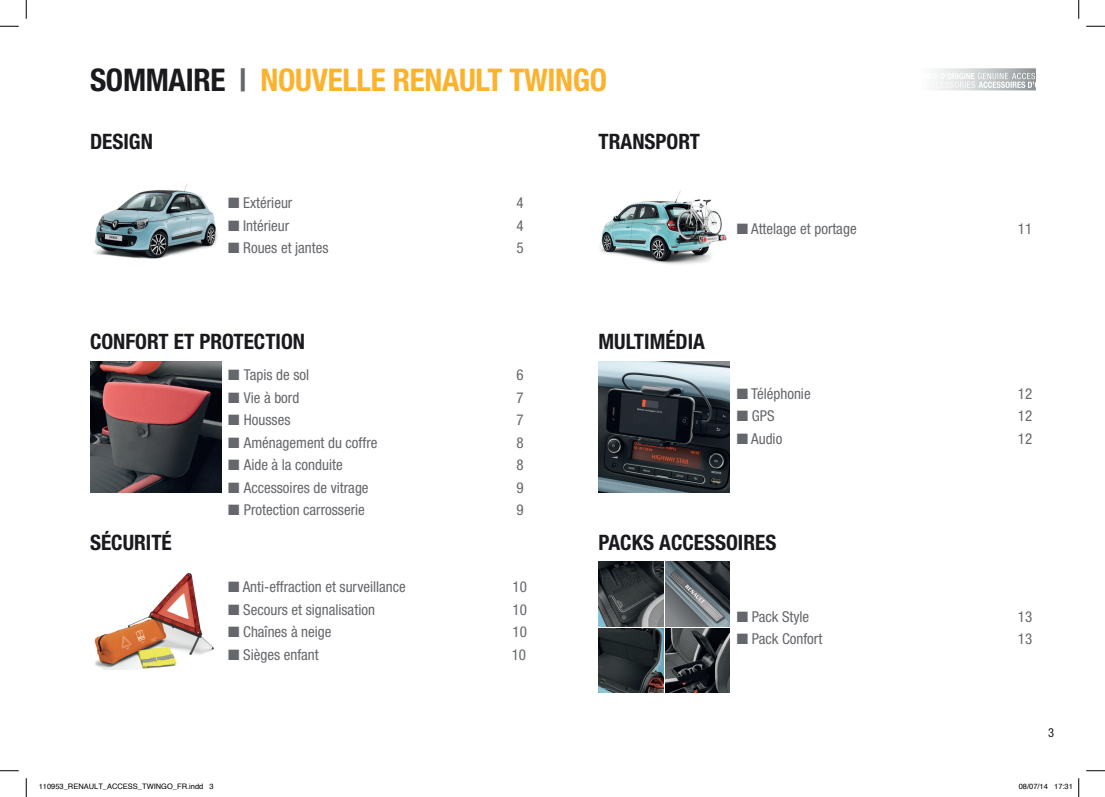
<style>
.page{position:relative;width:1105px;height:797px;background:#fff}
.page>*{position:absolute;margin:0;border:0;box-sizing:border-box;transform-origin:0 0}
.t1{font:700 condensed 31.25px "Helvetica Neue LT Std";letter-spacing:-.01em;color:#fbb22e}
.t2{font:700 condensed 21.25px "Helvetica Neue LT Std";color:#1a191e}
.t3{font:condensed 15px "Helvetica Neue LT Std";color:#64676b}
.t4{font:condensed 12.5px "Helvetica Neue LT Std";color:#1a191e}
.t5{font:7.5px "Helvetica";color:#000}
.s1{color:#1a191e}
.s2{color:#64676b}
</style>
<div class="page">
<img style="left:933px;top:68px;width:103px;height:22px">
<img style="left:933px;top:73px;width:41px;height:6px">
<img style="left:978px;top:73px;width:30px;height:6px">
<img style="left:1012px;top:73px;width:24px;height:6px">
<img style="left:933px;top:81px;width:43px;height:7px">
<img style="left:978px;top:81px;width:58px;height:7px">
<img style="left:94px;top:184px;width:124px;height:75px">
<img style="left:600px;top:191px;width:127px;height:74px">
<img style="left:90px;top:361px;width:131px;height:131px">
<img style="left:598px;top:361px;width:132px;height:131px">
<img style="left:95px;top:573px;width:119px;height:96px">
<img style="left:598px;top:628px;width:65px;height:64px">
<img style="left:598px;top:561px;width:65px;height:65px">
<img style="left:665px;top:628px;width:65px;height:64px">
<img style="left:665px;top:561px;width:65px;height:65px">
<svg style="left:0;top:25px;width:19px;height:2px"></svg>
<svg style="left:1086px;top:25px;width:19px;height:2px"></svg>
<svg style="left:0;top:770px;width:19px;height:1px"></svg>
<svg style="left:1086px;top:770px;width:19px;height:1px"></svg>
<svg style="left:25px;top:0;width:2px;height:19px"></svg>
<svg style="left:25px;top:778px;width:2px;height:19px"></svg>
<svg style="left:1078px;top:0;width:1px;height:19px"></svg>
<svg style="left:1078px;top:778px;width:1px;height:19px"></svg>
<h1 class="t1" style="left:90px;top:61px;width:519px"><span class="s1">SOMMAIRE</span> <span class="s2">|</span> NOUVELLE RENAULT TWINGO</h1>
<h2 class="t2" style="left:90px;top:129px;width:64px">DESIGN</h2>
<p class="t3" style="left:228px;top:194px;width:66px">■ Extérieur</p>
<p class="t3" style="left:517px;top:194px;width:9px">4</p>
<p class="t3" style="left:228px;top:217px;width:63px">■ Intérieur</p>
<p class="t3" style="left:517px;top:217px;width:9px">4</p>
<p class="t3" style="left:228px;top:239px;width:102px">■ Roues et jantes</p>
<p class="t3" style="left:517px;top:239px;width:9px">5</p>
<h2 class="t2" style="left:90px;top:329px;width:217px">CONFORT ET PROTECTION</h2>
<p class="t3" style="left:228px;top:366px;width:82px">■ Tapis de sol</p>
<p class="t3" style="left:517px;top:366px;width:9px">6</p>
<p class="t3" style="left:228px;top:388px;width:73px">■ Vie à bord</p>
<p class="t3" style="left:517px;top:388px;width:9px">7</p>
<p class="t3" style="left:228px;top:411px;width:64px">■ Housses</p>
<p class="t3" style="left:517px;top:411px;width:9px">7</p>
<p class="t3" style="left:228px;top:433px;width:151px">■ Aménagement du coffre</p>
<p class="t3" style="left:517px;top:433px;width:9px">8</p>
<p class="t3" style="left:228px;top:456px;width:116px">■ Aide à la conduite</p>
<p class="t3" style="left:517px;top:456px;width:9px">8</p>
<p class="t3" style="left:228px;top:478px;width:142px">■ Accessoires de vitrage</p>
<p class="t3" style="left:517px;top:478px;width:9px">9</p>
<p class="t3" style="left:228px;top:501px;width:138px">■ Protection carrosserie</p>
<p class="t3" style="left:517px;top:501px;width:9px">9</p>
<h2 class="t2" style="left:90px;top:529px;width:83px">SÉCURITÉ</h2>
<p class="t3" style="left:228px;top:578px;width:179px">■ Anti-effraction et surveillance</p>
<p class="t3" style="left:512px;top:578px;width:16px">10</p>
<p class="t3" style="left:228px;top:600px;width:148px">■ Secours et signalisation</p>
<p class="t3" style="left:512px;top:600px;width:16px">10</p>
<p class="t3" style="left:228px;top:623px;width:105px">■ Chaînes à neige</p>
<p class="t3" style="left:512px;top:623px;width:16px">10</p>
<p class="t3" style="left:228px;top:645px;width:92px">■ Sièges enfant</p>
<p class="t3" style="left:512px;top:645px;width:16px">10</p>
<h2 class="t2" style="left:598px;top:129px;width:103px">TRANSPORT</h2>
<p class="t3" style="left:737px;top:220px;width:121px">■ Attelage et portage</p>
<p class="t3" style="left:1018px;top:220px;width:16px">11</p>
<h2 class="t2" style="left:598px;top:329px;width:108px">MULTIMÉDIA</h2>
<p class="t3" style="left:737px;top:385px;width:75px">■ Téléphonie</p>
<p class="t3" style="left:1018px;top:385px;width:16px">12</p>
<p class="t3" style="left:737px;top:407px;width:39px">■ GPS</p>
<p class="t3" style="left:1018px;top:407px;width:16px">12</p>
<p class="t3" style="left:737px;top:430px;width:47px">■ Audio</p>
<p class="t3" style="left:1018px;top:430px;width:16px">12</p>
<h2 class="t2" style="left:598px;top:529px;width:179px">PACKS ACCESSOIRES</h2>
<p class="t3" style="left:737px;top:607px;width:74px">■ Pack Style</p>
<p class="t3" style="left:1018px;top:607px;width:16px">13</p>
<p class="t3" style="left:737px;top:630px;width:87px">■ Pack Confort</p>
<p class="t3" style="left:1018px;top:630px;width:16px">13</p>
<p class="t4" style="left:1048px;top:725px;width:7px">3</p>
<p class="t5" style="left:39px;top:781px;width:177px">110953_RENAULT_ACCESS_TWINGO_FR.indd 3</p>
<p class="t5" style="left:1019px;top:781px;width:56px">08/07/14 17:31</p>
</div>
